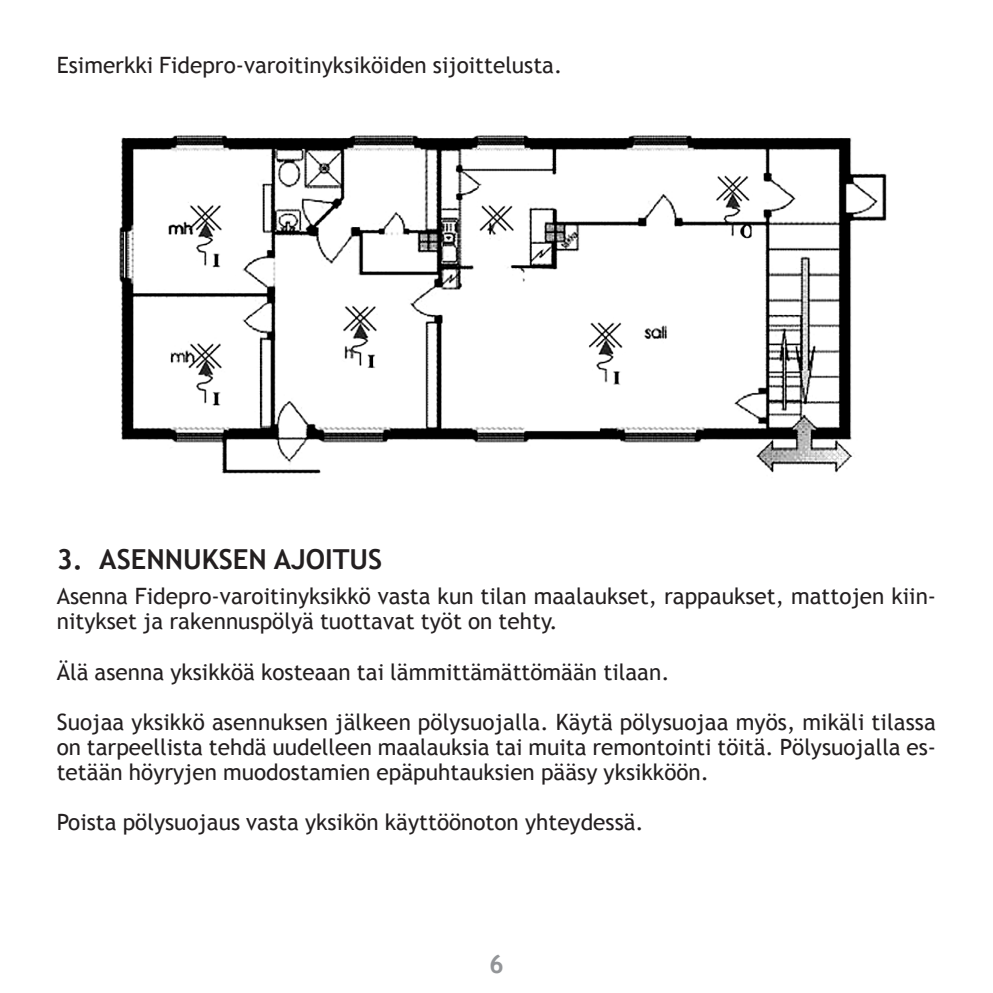
<style>
.page{position:relative;width:993px;height:993px;background:#fff}
.page>*{position:absolute;margin:0;border:0;box-sizing:border-box;transform-origin:0 0}
.Otsikko{font:700 27.5px "Trebuchet MS";color:#231f20}
.t1{font:700 25px "Trebuchet MS";color:#939598}
.Leipis{font:22.5px/25px "Trebuchet MS";color:#231f20}
</style>
<div class="page">
<img style="left:119px;top:135px;width:768px;height:339px">
<p class="Leipis" style="left:57px;top:53px;width:507px">Esimerkki Fidepro-varoitinyksiköiden sijoittelusta.</p>
<p class="Otsikko" style="left:57px;top:541px;width:327px">3. ASENNUKSEN AJOITUS</p>
<p class="Leipis" style="left:57px;top:584px;width:880px">Asenna Fidepro-varoitinyksikkö vasta kun tilan maalaukset, rappaukset, mattojen kiin&shy;nitykset ja rakennuspölyä tuottavat työt on tehty.</p>
<p class="Leipis" style="left:57px;top:659px;width:614px">Älä asenna yksikköä kosteaan tai lämmittämättömään tilaan.</p>
<p class="Leipis" style="left:57px;top:709px;width:880px;text-align:justify">Suojaa yksikkö asennuksen jälkeen pölysuojalla. Käytä pölysuojaa myös, mikäli tilassa on tarpeellista tehdä uudelleen maalauksia tai muita remontointi töitä. Pölysuojalla es&shy;tetään höyryjen muodostamien epäpuhtauksien pääsy yksikköön.</p>
<p class="Leipis" style="left:57px;top:809px;width:588px">Poista pölysuojaus vasta yksikön käyttöönoton yhteydessä.</p>
<p class="t1" style="left:489px;top:948px;width:16px">6</p>
</div>
